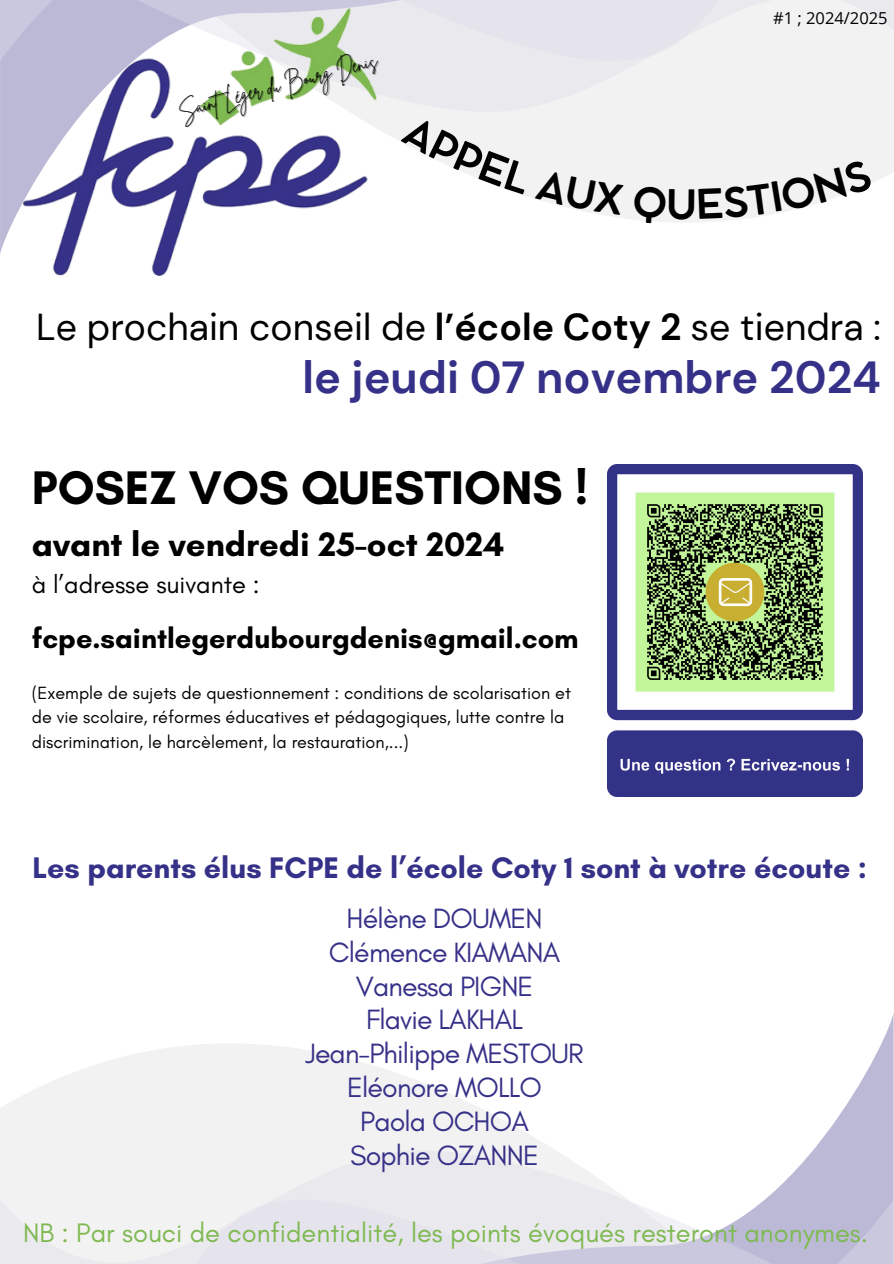
<style>
.page{position:relative;width:894px;height:1264px;background:#fff}
.page>*{position:absolute;margin:0;border:0;box-sizing:border-box;transform-origin:0 0}
.t1{font:700 48px "Glacial Indifference";color:#000}
.t2{font:700 44.85px "DM Sans";color:#363188}
.t3{font:37.35px "DM Sans";color:#000}
.t4{font:700 34.5px "Glacial Indifference";color:#000}
.t5{font:700 30.3px "Glacial Indifference";color:#363188}
.t6{font:700 28.8px "Glacial Indifference";color:#000}
.t7{font:28.5px/33.8px "Glacial Indifference";letter-spacing:-.03em;color:#363188;text-align:center}
.t8{font:27.3px "Glacial Indifference";color:#7fb952}
.t9{font:25.5px "Glacial Indifference";color:#000}
.t10{font:19.2px "Brittany Signature";color:#000}
.t11{font:18px/24.8px "Glacial Indifference";color:#000}
.t12{font:16.5px "Open Sans";color:#000}
.s1{font-weight:700}
</style>
<div class="page">
<div style="left:601px;top:112px;width:292px;height:107px;background:#f2f2f2"></div>
<svg style="left:0;top:112px;width:601px;height:142px"></svg>
<svg style="left:0;top:0;width:893px;height:112px;fill:#f2f2f2"></svg>
<svg style="left:0;top:0;width:743px;height:62px;background:#e2e1ea"></svg>
<img style="left:23px;top:9px;width:354px;height:267px">
<svg style="left:0;top:1044px;width:312px;height:105px;fill:#f2f2f2"></svg>
<svg style="left:312px;top:1015px;width:581px;height:134px"></svg>
<svg style="left:0;top:1149px;width:893px;height:114px;fill:#f2f2f2"></svg>
<svg style="left:174px;top:1198px;width:719px;height:65px;background:#dedde8"></svg>
<img style="left:607px;top:464px;width:255px;height:332px">
<svg style="left:400px;top:114px;width:224px;height:101px"></svg>
<svg style="left:633px;top:158px;width:239px;height:64px"></svg>
<p class="t10" style="left:176px;top:100px;width:206px;rotate:-15deg">Saint Léger du Bourg Denis</p>
<p class="t12" style="left:772px;top:6px;width:116px">#1 ; 2024/2025</p>
<h3 class="t3" style="left:36px;top:303px;width:846px">Le prochain conseil de <span class="s1">l’école Coty 2</span> se tiendra :</h3>
<h2 class="t2" style="left:302px;top:348px;width:580px">le jeudi 07 novembre 2024</h2>
<h1 class="t1" style="left:32px;top:458px;width:557px">POSEZ VOS QUESTIONS !</h1>
<h3 class="t4" style="left:32px;top:523px;width:473px">avant le vendredi 25-oct 2024</h3>
<h3 class="t9" style="left:32px;top:569px;width:229px">à l’adresse suivante :</h3>
<h3 class="t6" style="left:32px;top:621px;width:548px">fcpe.saintlegerdubourgdenis@gmail.com</h3>
<p class="t11" style="left:32px;top:680px;width:540px">(Exemple de sujets de questionnement : conditions de scolarisation et de vie scolaire, réformes éducatives et pédagogiques, lutte contre la discrimination, le harcèlement, la restauration,...)</p>
<h3 class="t5" style="left:32px;top:849px;width:836px">Les parents élus FCPE de l’école Coty 1 sont à votre écoute :</h3>
<h3 class="t7" style="left:305px;top:901px;width:280px">Hélène DOUMEN<br>Clémence KIAMANA<br>Vanessa PIGNE<br>Flavie LAKHAL<br>Jean-Philippe MESTOUR<br>Eléonore MOLLO<br>Paola OCHOA<br>Sophie OZANNE</h3>
<h3 class="t8" style="left:23px;top:1216px;width:846px">NB : Par souci de confidentialité, les points évoqués resteront anonymes.</h3>
</div>
